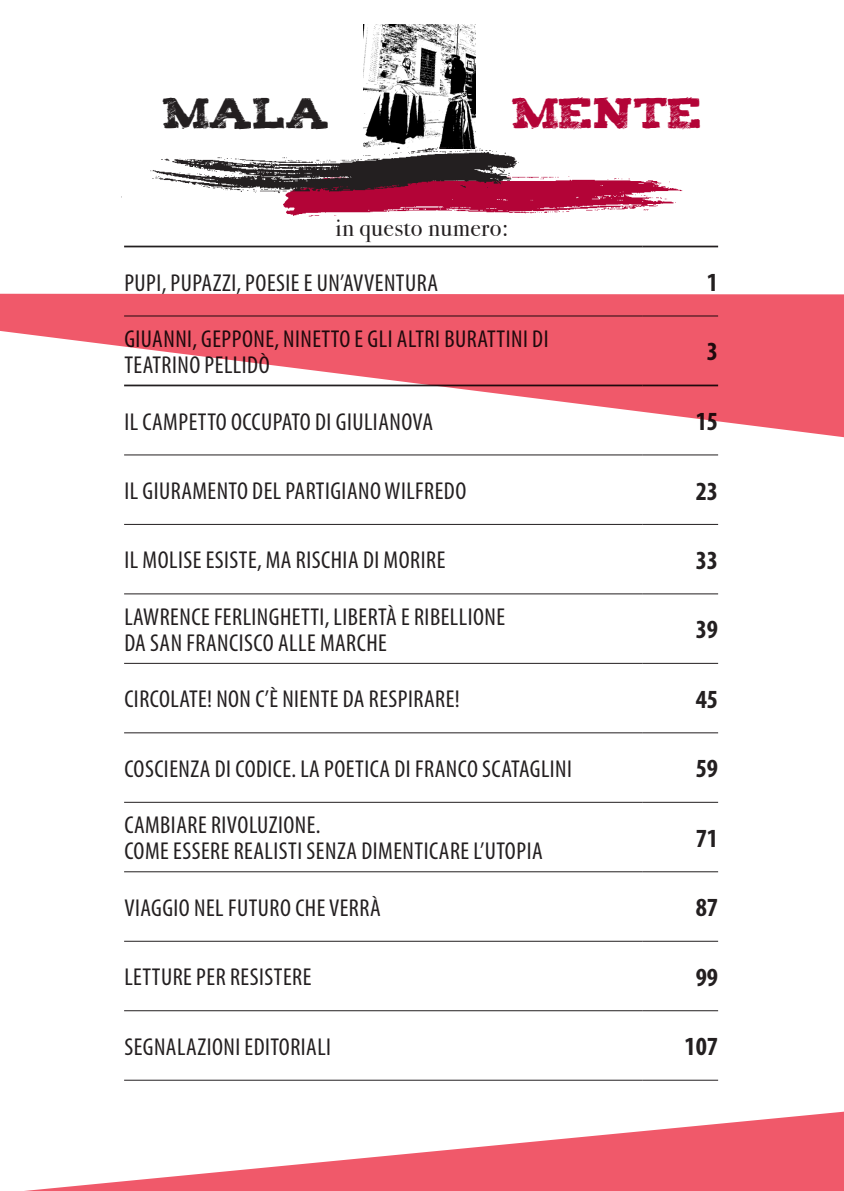
<style>
.page{position:relative;width:844px;height:1191px;background:#fff}
.page>*{position:absolute;margin:0;border:0;box-sizing:border-box;transform-origin:0 0}
.t1{font:35px "Tiza";color:#b30437}
.t2{font:35px "Tiza";color:#231f20}
.t3{font:700 condensed 26.25px "Myriad Pro";color:#231f20}
.t4{font:condensed 24.5px "Myriad Pro";letter-spacing:.02em;color:#231f20}
.t5{font:24.5px "Bodoni Svty Two OSITCTT";letter-spacing:.015em;color:#231f20}
</style>
<div class="page">
<img style="left:363px;top:25px;width:112px;height:110px">
<img style="left:283px;top:178px;width:400px;height:39px">
<img style="left:121px;top:135px;width:495px;height:64px">
<hr style="left:124px;top:593px;width:518px;height:1px;background:#231f20">
<hr style="left:642px;top:593px;width:76px;height:1px;background:#231f20">
<hr style="left:124px;top:663px;width:518px;height:1px;background:#231f20">
<hr style="left:642px;top:663px;width:76px;height:1px;background:#231f20">
<hr style="left:124px;top:732px;width:518px;height:1px;background:#231f20">
<hr style="left:642px;top:732px;width:76px;height:1px;background:#231f20">
<hr style="left:124px;top:802px;width:518px;height:1px;background:#231f20">
<hr style="left:642px;top:802px;width:76px;height:1px;background:#231f20">
<hr style="left:124px;top:871px;width:518px;height:1px;background:#231f20">
<hr style="left:642px;top:871px;width:76px;height:1px;background:#231f20">
<hr style="left:124px;top:940px;width:518px;height:1px;background:#231f20">
<hr style="left:642px;top:940px;width:76px;height:1px;background:#231f20">
<hr style="left:124px;top:246px;width:518px;height:1px;background:#231f20">
<hr style="left:642px;top:246px;width:76px;height:1px;background:#231f20">
<svg style="left:24px;top:1010px;width:819px;height:181px"></svg>
<svg style="left:0;top:294px;width:843px;height:231px"></svg>
<p class="t2" style="left:163px;top:85px;width:168px">MALA</p>
<p class="t1" style="left:512px;top:85px;width:192px">MENTE</p>
<p class="t5" style="left:335px;top:213px;width:174px">in questo numero:</p>
<p class="t4" style="left:124px;top:269px;width:315px">PUPI, PUPAZZI, POESIE E UN’AVVENTURA</p>
<p class="t3" style="left:706px;top:268px;width:13px">1</p>
<p class="t4" style="left:124px;top:325px;width:425px">GIUANNI, GEPPONE, NINETTO E GLI ALTRI BURATTINI DI</p>
<p class="t4" style="left:124px;top:351px;width:147px">TEATRINO PELLIDÒ</p>
<p class="t3" style="left:706px;top:337px;width:13px">3</p>
<p class="t4" style="left:124px;top:408px;width:310px">IL CAMPETTO OCCUPATO DI GIULIANOVA</p>
<p class="t3" style="left:695px;top:407px;width:24px">15</p>
<p class="t4" style="left:124px;top:477px;width:343px">IL GIURAMENTO DEL PARTIGIANO WILFREDO</p>
<p class="t3" style="left:695px;top:476px;width:24px">23</p>
<p class="t4" style="left:124px;top:547px;width:322px">IL MOLISE ESISTE, MA RISCHIA DI MORIRE</p>
<p class="t3" style="left:695px;top:546px;width:24px">33</p>
<p class="t4" style="left:124px;top:603px;width:382px">LAWRENCE FERLINGHETTI, LIBERTÀ E RIBELLIONE</p>
<p class="t4" style="left:124px;top:629px;width:264px">DA SAN FRANCISCO ALLE MARCHE</p>
<p class="t3" style="left:695px;top:615px;width:24px">39</p>
<p class="t4" style="left:124px;top:686px;width:337px">CIRCOLATE! NON C’È NIENTE DA RESPIRARE!</p>
<p class="t3" style="left:695px;top:684px;width:24px">45</p>
<p class="t4" style="left:124px;top:755px;width:449px">COSCIENZA DI CODICE. LA POETICA DI FRANCO SCATAGLINI</p>
<p class="t3" style="left:695px;top:754px;width:24px">59</p>
<p class="t4" style="left:124px;top:811px;width:197px">CAMBIARE RIVOLUZIONE.</p>
<p class="t4" style="left:124px;top:838px;width:420px">COME ESSERE REALISTI SENZA DIMENTICARE L’UTOPIA</p>
<p class="t3" style="left:695px;top:823px;width:24px">71</p>
<p class="t4" style="left:124px;top:894px;width:258px">VIAGGIO NEL FUTURO CHE VERRÀ</p>
<p class="t3" style="left:695px;top:893px;width:24px">87</p>
<p class="t4" style="left:124px;top:963px;width:188px">LETTURE PER RESISTERE</p>
<p class="t3" style="left:695px;top:962px;width:24px">99</p>
<p class="t4" style="left:124px;top:1033px;width:208px">SEGNALAZIONI EDITORIALI</p>
<p class="t3" style="left:684px;top:1032px;width:35px">107</p>
</div>
